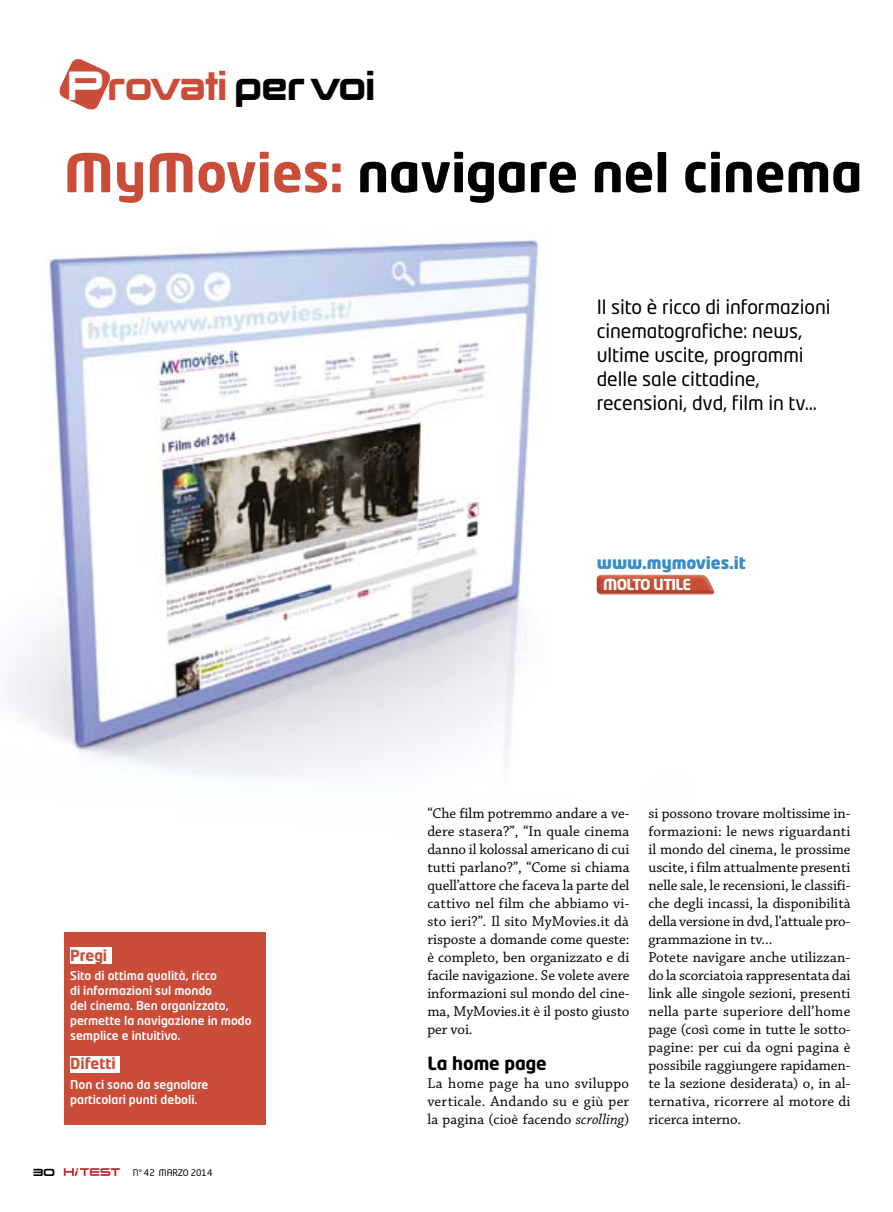
<style>
.page{position:relative;width:893px;height:1212px;background:#fff}
.page>*{position:absolute;margin:0;border:0;box-sizing:border-box;transform-origin:0 0}
.t1{font:700 52.5px "Neo Tech Pro";color:#000}
.t2{font:35.55px "Korataki";color:#c94d38;scale:.85 1}
.t3{font:19.5px/24px "Neo Tech Pro";letter-spacing:-.005em;color:#000}
.t4{font:700 18px "Neo Tech Pro";color:#000}
.t5{font:900 16.5px "Neo Tech Pro";letter-spacing:-.01em;color:#388dc6}
.t6{font:15px/18px "Chaparral Pro";color:#000;text-align:justify}
.t7{font:700 15px "Neo Tech Pro";color:#c94d38}
.t8{font:700 15px "Neo Tech Pro";letter-spacing:-.04em;color:#fff}
.t9{font:500 12px/15px "Neo Tech Pro";color:#fff}
.t10{font:9px "Neo Tech Pro";letter-spacing:-.01em;color:#000}
.t11{font:9px "Korataki";color:#000}
.s1{color:#fff}
.s2{color:#000}
.s3{color:#c94d38}
.s4{font-style:italic}
</style>
<div class="page">
<svg style="left:64px;top:1168px;width:56px;height:8px"></svg>
<svg style="left:59px;top:59px;width:51px;height:51px"></svg>
<img style="left:7px;top:234px;width:708px;height:544px">
<div style="left:64px;top:932px;width:202px;height:192px;background:#c94d38"></div>
<div style="left:70px;top:947px;width:42px;height:17px;background:#fff"></div>
<div style="left:70px;top:1056px;width:50px;height:16px;background:#fff"></div>
<img style="left:599px;top:593px;width:115px;height:1px">
<img style="left:597px;top:575px;width:117px;height:18px">
<h2 class="t2" style="left:68px;top:65px;width:363px"><span class="s1">P</span>rovati <span class="s2">per voi</span></h2>
<h1 class="t1" style="left:64px;top:139px;width:800px"><span class="s3">MyMovies:</span> navigare nel cinema</h1>
<h3 class="t3" style="left:597px;top:295px;width:235px">Il sito è ricco di informazioni cinematografiche: news, ultime uscite, programmi delle sale cittadine, recensioni, dvd, film in tv...</h3>
<p class="t5" style="left:597px;top:552px;width:150px">www.mymovies.it</p>
<p class="t7" style="left:70px;top:946px;width:39px">Pregi</p>
<p class="t9" style="left:70px;top:968px;width:183px">Sito di ottima qualità, ricco<br>di informazioni sul mondo<br>del cinema. Ben organizzato, permette la navigazione in modo semplice e intuitivo.</p>
<p class="t7" style="left:70px;top:1054px;width:47px">Difetti</p>
<p class="t9" style="left:70px;top:1076px;width:140px">Non ci sono da segnalare particolari punti deboli.</p>
<p class="t11" style="left:33px;top:1167px;width:23px">30</p>
<p class="t10" style="left:133px;top:1167px;width:81px">N° 42 MARZO 2014</p>
<p class="t8" style="left:603px;top:575px;width:90px">MOLTO UTILE</p>
<p class="t6" style="left:427px;top:805px;width:204px">“Che film potremmo andare a ve&shy;dere stasera?”, “In quale cinema danno il kolossal americano di cui tutti parlano?”, “Come si chiama quell’attore che faceva la parte del cattivo nel film che abbiamo vi&shy;sto ieri?”. Il sito MyMovies.it dà risposte a domande come queste: è completo, ben organizzato e di facile navigazione. Se volete avere informazioni sul mondo del cine&shy;ma, MyMovies.it è il posto giusto per voi.</p>
<p class="t4" style="left:427px;top:1052px;width:121px">La home page</p>
<p class="t6" style="left:427px;top:1075px;width:203px">La home page ha uno sviluppo verticale. Andando su e giù per la pagina (cioè facendo <span class="s4">scrolling</span>)</p>
<p class="t6" style="left:648px;top:805px;width:204px;text-align:left">si possono trovare moltissime in&shy;formazioni: le news riguardanti il mondo del cinema, le prossime uscite, i film attualmente presenti nelle sale, le recensioni, le classifi&shy;che degli incassi, la disponibilità della versione in dvd, l’attuale pro&shy;grammazione in tv...<br>Potete navigare anche utilizzan&shy;do la scorciatoia rappresentata dai link alle singole sezioni, presenti nella parte superiore dell’home page (così come in tutte le sotto&shy;pagine: per cui da ogni pagina è possibile raggiungere rapidamen&shy;te la sezione desiderata) o, in al&shy;ternativa, ricorrere al motore di ricerca interno.</p>
</div>
